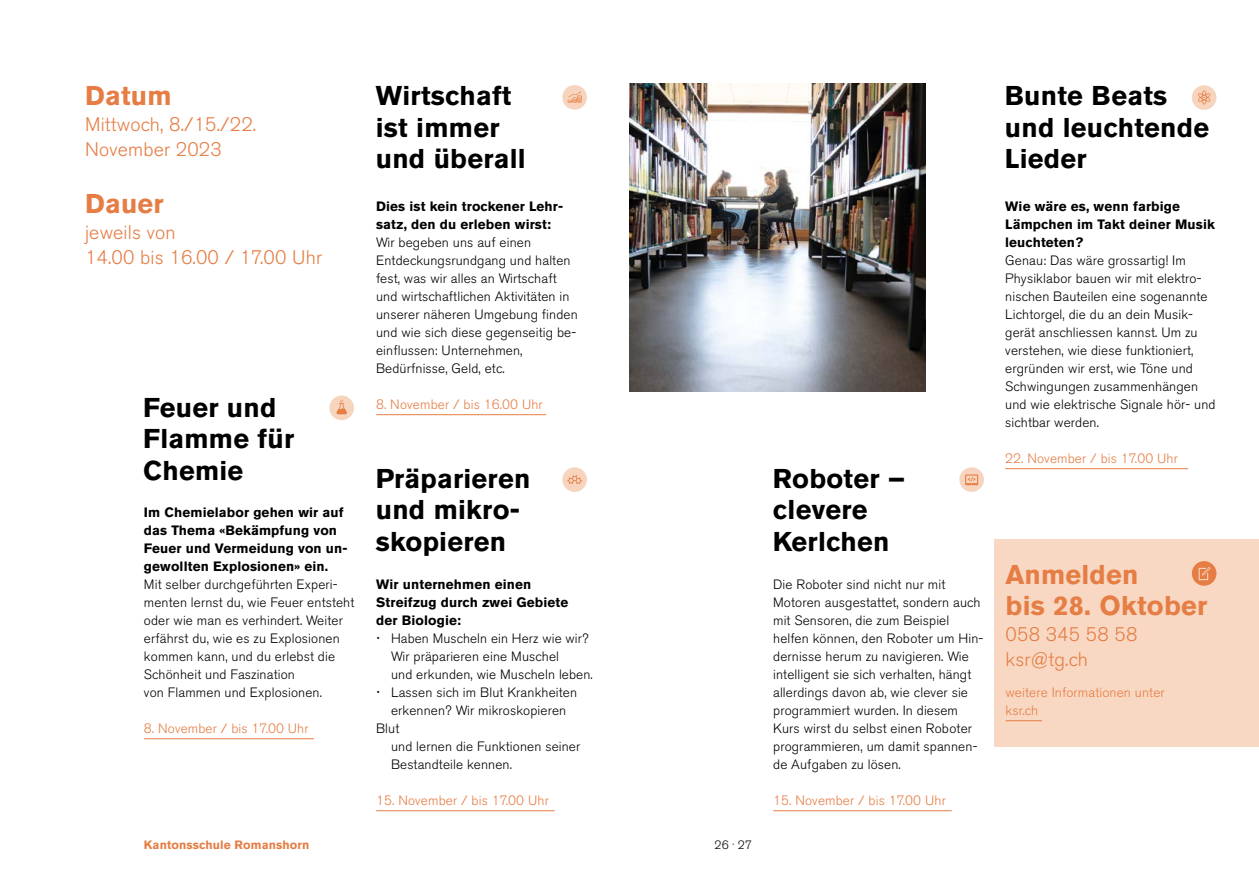
<style>
.page{position:relative;width:1259px;height:893px;background:#fff}
.page>*{position:absolute;margin:0;border:0;box-sizing:border-box;transform-origin:0 0}
.t1{font:700 27px/31.5px "Akzidenz Grotesk BE";letter-spacing:.01em;color:#000}
.t2{font:700 27px/31.5px "Akzidenz Grotesk BE";letter-spacing:.01em;color:#e57d44}
.t3{font:300 19.5px/25.5px "Akzidenz Grotesk BE";letter-spacing:.01em;color:#e57d44}
.t4{font:300 13.5px/18px "Akzidenz Grotesk BE";letter-spacing:.01em;color:#000}
.t5{font:700 13.5px/18px "Akzidenz Grotesk BE";letter-spacing:.01em;color:#000}
.t6{font:300 13.5px/18px "Akzidenz Grotesk BE";letter-spacing:.01em;color:#e57d44}
.t7{font:700 12px "Akzidenz Grotesk BE";letter-spacing:.01em;color:#e57d44}
.t8{font:300 12px "Akzidenz Grotesk BE";color:#000}
</style>
<div class="page">
<div style="left:994px;top:539px;width:265px;height:208px;background:#f8d8c2"></div>
<hr style="left:376px;top:810px;width:178px;height:1px;background:#e57d44">
<hr style="left:376px;top:414px;width:170px;height:1px;background:#e57d44">
<hr style="left:773px;top:810px;width:178px;height:1px;background:#e57d44">
<hr style="left:1005px;top:468px;width:182px;height:1px;background:#e57d44">
<hr style="left:144px;top:738px;width:170px;height:1px;background:#e57d44">
<div style="left:329px;top:396px;width:25px;height:24px;background:#f7d4bd;border-radius:50%"></div>
<svg style="left:336px;top:400px;width:11px;height:14px"></svg>
<div style="left:562px;top:85px;width:25px;height:25px;background:#f7d4bd;border-radius:50%"></div>
<svg style="left:567px;top:92px;width:14px;height:11px"></svg>
<div style="left:562px;top:467px;width:25px;height:25px;background:#f7d4bd;border-radius:50%"></div>
<svg style="left:567px;top:475px;width:15px;height:9px"></svg>
<div style="left:959px;top:467px;width:25px;height:25px;background:#f7d4bd;border-radius:50%"></div>
<svg style="left:965px;top:474px;width:13px;height:11px"></svg>
<div style="left:1191px;top:85px;width:25px;height:25px;background:#f7d4bd;border-radius:50%"></div>
<svg style="left:1198px;top:90px;width:12px;height:14px"></svg>
<hr style="left:1006px;top:720px;width:35px;height:1px;background:#e57d44">
<div style="left:1191px;top:561px;width:25px;height:25px;background:#e57d44;border-radius:50%"></div>
<svg style="left:1198px;top:567px;width:12px;height:13px"></svg>
<img style="left:629px;top:84px;width:297px;height:307px">
<h1 class="t2" style="left:85px;top:80px;width:88px">Datum</h1>
<h2 class="t3" style="left:85px;top:112px;width:173px">Mittwoch, 8./15./22.<br>November 2023</h2>
<h1 class="t2" style="left:85px;top:188px;width:80px">Dauer</h1>
<h2 class="t3" style="left:85px;top:220px;width:239px">jeweils von<br>14.00 bis 16.00 / 17.00 Uhr</h2>
<h1 class="t1" style="left:143px;top:391px;width:152px">Feuer und<br>Flamme für<br>Chemie</h1>
<p class="t5" style="left:144px;top:503px;width:205px">Im Chemielabor gehen wir auf das Thema «Bekämpfung von<br>Feuer und Vermeidung von un&shy;gewollten Explosionen» ein.</p>
<p class="t4" style="left:144px;top:576px;width:212px">Mit selber durchgeführten Experi&shy;menten lernst du, wie Feuer entsteht oder wie man es verhindert. Weiter erfährst du, wie es zu Explosionen kommen kann, und du erlebst die<br>Schönheit und Faszination<br>von Flammen und Explosionen.</p>
<p class="t6" style="left:144px;top:720px;width:166px">8. November / bis 17.00 Uhr</p>
<p class="t7" style="left:144px;top:838px;width:167px">Kantonsschule Romanshorn</p>
<h1 class="t1" style="left:376px;top:80px;width:152px">Wirtschaft ist immer und überall</h1>
<p class="t5" style="left:376px;top:197px;width:188px">Dies ist kein trockener Lehr&shy;satz, den du erleben wirst:</p>
<p class="t4" style="left:376px;top:234px;width:203px">Wir begeben uns auf einen<br>Entdeckungsrundgang und halten fest, was wir alles an Wirtschaft und wirtschaftlichen Aktivitäten in unserer näheren Umgebung finden und wie sich diese gegenseitig be&shy;einflussen: Unternehmen,<br>Bedürfnisse, Geld, etc.</p>
<p class="t6" style="left:376px;top:396px;width:168px">8. November / bis 16.00 Uhr</p>
<h1 class="t1" style="left:376px;top:462px;width:156px">Präparieren und mikro&shy;skopieren</h1>
<p class="t5" style="left:376px;top:575px;width:194px">Wir unternehmen einen<br>Streifzug durch zwei Gebiete der Biologie:</p>
<p class="t4" style="left:391px;top:630px;width:199px">Haben Muscheln ein Herz wie wir?</p>
<p class="t4" style="left:391px;top:648px;width:169px">Wir präparieren eine Muschel</p>
<p class="t4" style="left:391px;top:666px;width:203px">und erkunden, wie Muscheln leben.</p>
<p class="t4" style="left:391px;top:684px;width:188px">Lassen sich im Blut Krankheiten</p>
<p class="t4" style="left:391px;top:702px;width:177px">erkennen? Wir mikroskopieren</p>
<p class="t4" style="left:376px;top:720px;width:25px">Blut</p>
<p class="t4" style="left:391px;top:738px;width:191px">und lernen die Funktionen seiner</p>
<p class="t4" style="left:391px;top:756px;width:123px">Bestandteile kennen.</p>
<p class="t6" style="left:376px;top:792px;width:174px">15. November / bis 17.00 Uhr</p>
<p class="t8" style="left:714px;top:838px;width:39px">26 27</p>
<h1 class="t1" style="left:773px;top:462px;width:134px">Roboter – clevere<br>Kerlchen</h1>
<p class="t4" style="left:773px;top:576px;width:212px">Die Roboter sind nicht nur mit<br>Motoren ausgestattet, sondern auch mit Sensoren, die zum Beispiel helfen können, den Roboter um Hin&shy;dernisse herum zu navigieren. Wie intelligent sie sich verhalten, hängt allerdings davon ab, wie clever sie programmiert wurden. In diesem<br>Kurs wirst du selbst einen Roboter programmieren, um damit spannen&shy;de Aufgaben zu lösen.</p>
<p class="t6" style="left:773px;top:792px;width:174px">15. November / bis 17.00 Uhr</p>
<h1 class="t1" style="left:1005px;top:80px;width:206px">Bunte Beats und leuchtende<br>Lieder</h1>
<p class="t5" style="left:1005px;top:197px;width:211px">Wie wäre es, wenn farbige<br>Lämpchen im Takt deiner Musik leuchteten?</p>
<p class="t4" style="left:1005px;top:252px;width:212px">Genau: Das wäre grossartig! Im<br>Physiklabor bauen wir mit elektro&shy;nischen Bauteilen eine sogenannte<br>Lichtorgel, die du an dein Musik&shy;gerät anschliessen kannst. Um zu verstehen, wie diese funktioniert, ergründen wir erst, wie Töne und<br>Schwingungen zusammenhängen und wie elektrische Signale hör- und sichtbar werden.</p>
<p class="t6" style="left:1005px;top:450px;width:174px">22. November / bis 17.00 Uhr</p>
<h1 class="t2" style="left:1005px;top:559px;width:203px">Anmelden<br>bis 28. Oktober</h1>
<h2 class="t3" style="left:1005px;top:622px;width:133px">058 345 58 58 ksr@tg.ch</h2>
<p class="t6" style="left:1005px;top:684px;width:161px">weitere Informationen unter ksr.ch</p>
</div>
